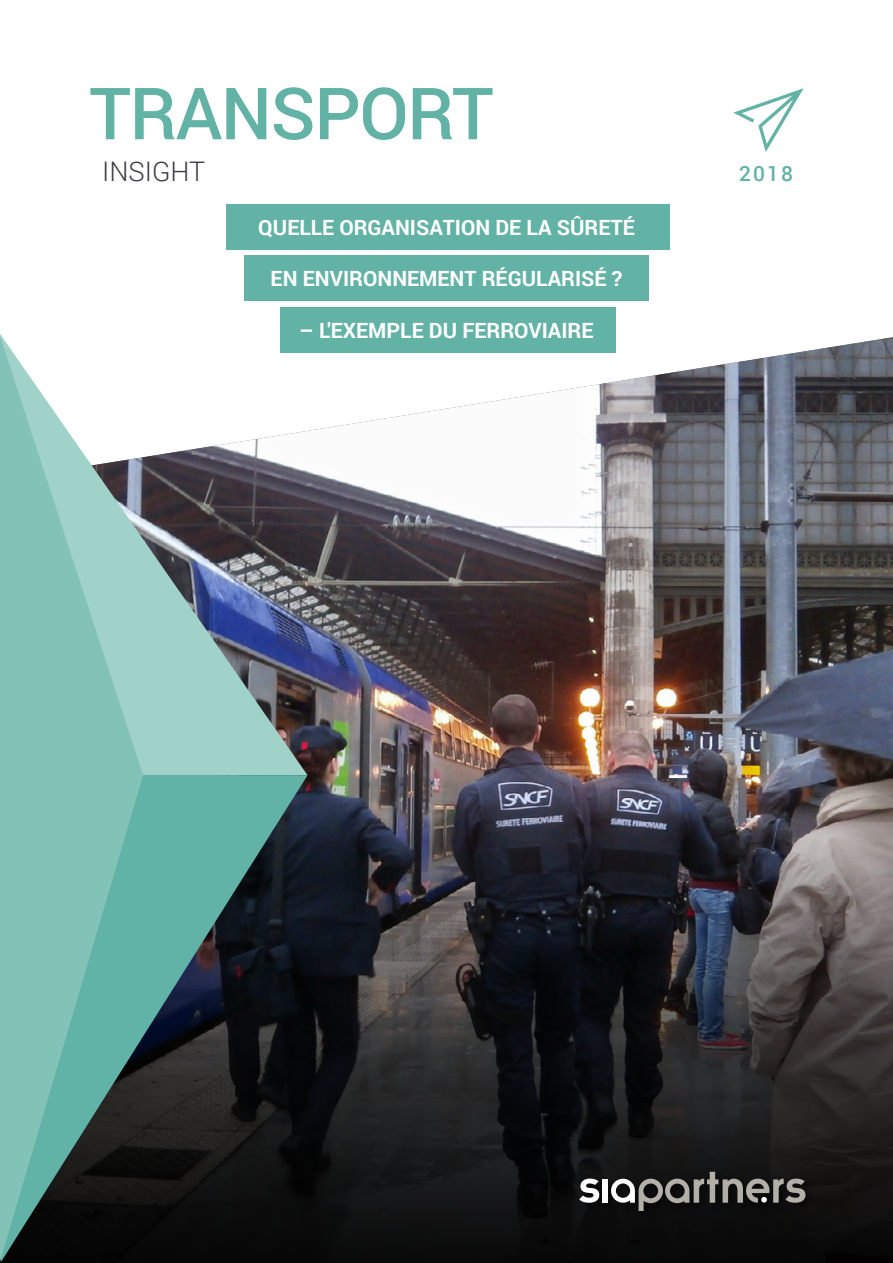
<style>
.page{position:relative;width:893px;height:1263px;background:#fff}
.page>*{position:absolute;margin:0;border:0;box-sizing:border-box;transform-origin:0 0}
.t1{font:500 72px "Roboto";letter-spacing:-.02em;color:#63b2a6}
.t2{font:300 27px "Roboto";color:#3b3c43}
.t3{font:700 21px "Roboto";color:#fff}
.t4{font:500 21px "Roboto";color:#63b2a6}
</style>
<div class="page">
<svg style="left:733px;top:88px;width:71px;height:64px"></svg>
<img style="left:0;top:334px;width:893px;height:929px">
<div style="left:575px;top:1167px;width:241px;height:55px;background:#0e0e0e"></div>
<svg style="left:579px;top:1178px;width:20px;height:25px"></svg>
<div style="left:603px;top:1179px;width:5px;height:24px;background:#fff"></div>
<svg style="left:611px;top:1172px;width:194px;height:39px"></svg>
<svg style="left:0;top:334px;width:308px;height:441px"></svg>
<svg style="left:143px;top:775px;width:165px;height:487px;background:#28403f"></svg>
<svg style="left:0;top:336px;width:143px;height:926px;background:#7fb2aa"></svg>
<div style="left:226px;top:204px;width:443px;height:46px;background:#63b2a6"></div>
<div style="left:244px;top:255px;width:405px;height:46px;background:#63b2a6"></div>
<div style="left:280px;top:307px;width:335px;height:46px;background:#63b2a6"></div>
<h1 class="t1" style="left:89px;top:63px;width:406px">TRANSPORT</h1>
<p class="t2" style="left:102px;top:153px;width:105px">INSIGHT</p>
<p class="t4" style="left:739px;top:159px;width:56px">2018</p>
<p class="t3" style="left:258px;top:212px;width:378px">QUELLE ORGANISATION DE LA SÛRETÉ</p>
<p class="t3" style="left:271px;top:263px;width:353px">EN ENVIRONNEMENT RÉGULARISÉ ?</p>
<p class="t3" style="left:299px;top:315px;width:296px">– L'EXEMPLE DU FERROVIAIRE</p>
</div>
